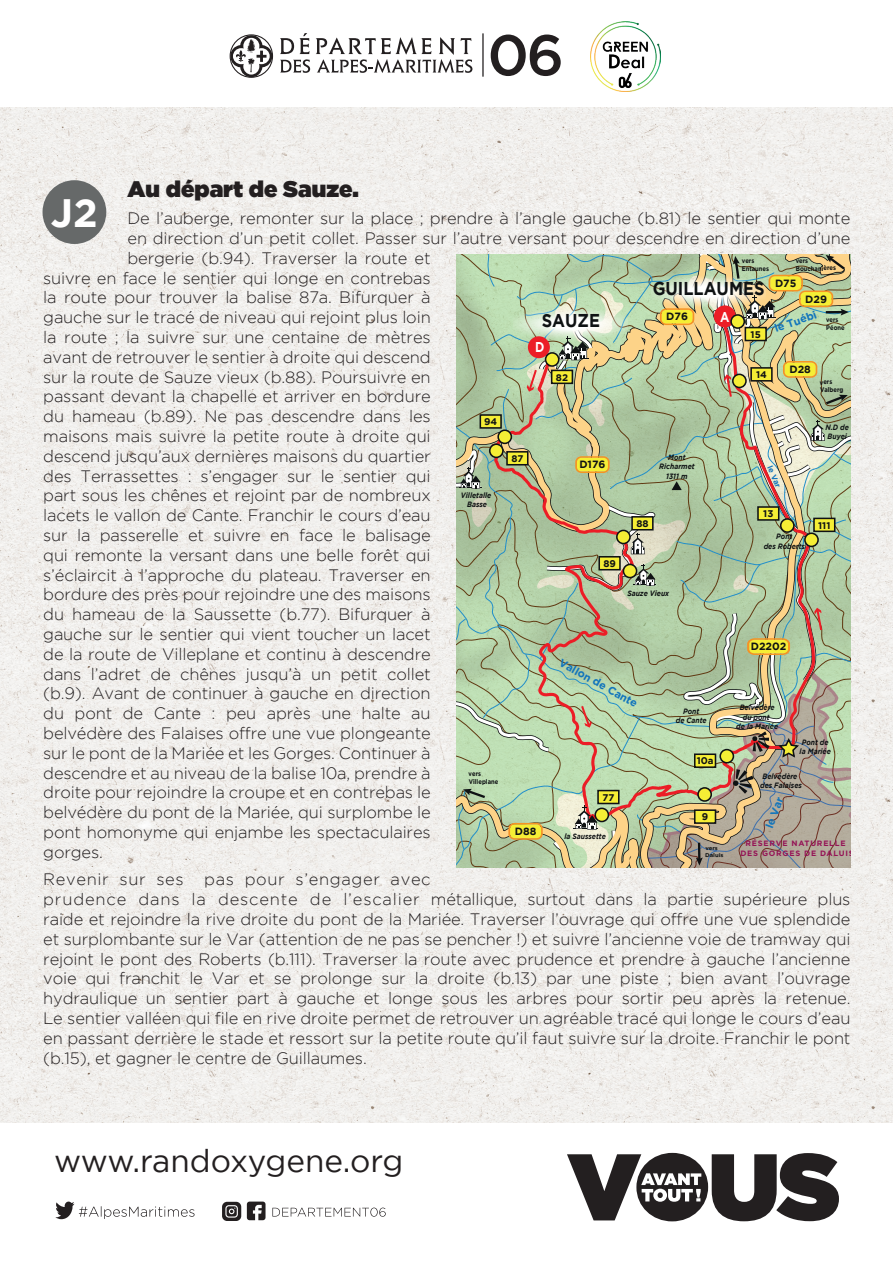
<style>
.page{position:relative;width:893px;height:1263px;background:#fff}
.page>*{position:absolute;margin:0;border:0;box-sizing:border-box;transform-origin:0 0}
.t1{font:700 39.6px "Gotham";color:#fff}
.t2{font:31.5px "Gotham";letter-spacing:-.005em;color:#231f20}
.t3{font:22.5px "Gotham Ultra";color:#231f20}
.t4{font:700 18.6px "Gotham";color:#0f1214;scale:.88 1}
.t5{font:300 16.5px/19.8px "Gotham";letter-spacing:-.01em;color:#231f20}
.t6{font:700 14.25px "Gotham";color:#fff;scale:.84 1}
.t7{font:700 10.8px "Gotham";color:#1275bc}
.t8{font:700 10.5px "Gotham";color:#0f1214}
.t9{font:700 9.6px "Gotham";color:#0f1214}
.t10{font:italic 700 7.8px/9.3px "Gotham";color:#0f1214;text-align:center;scale:.88 1}
.t11{font:700 7.8px/9.3px "Gotham";letter-spacing:.1em;color:#951356;text-align:center}
.t12{font:700 7.8px "Gotham";color:#1275bc}
.t13{font:700 6.6px/7.9px "Gotham";letter-spacing:-.005em;color:#0f1214;scale:.88 1}
.t14{font:700 5.55px/6.6px "Gotham";color:#0f1214;scale:1.06 1}
</style>
<div class="page">
<svg style="left:567px;top:1153px;width:272px;height:68px"></svg>
<svg style="left:247px;top:1201px;width:19px;height:19px"></svg>
<svg style="left:222px;top:1202px;width:19px;height:19px"></svg>
<svg style="left:272px;top:1207px;width:114px;height:10px"></svg>
<svg style="left:55px;top:1201px;width:140px;height:18px"></svg>
<img style="left:0;top:107px;width:893px;height:1016px">
<div style="left:43px;top:180px;width:63px;height:64px;background:#666969;border-radius:50%"></div>
<svg style="left:456px;top:254px;width:394px;height:613px"></svg>
<div style="left:781px;top:519px;width:13px;height:13px;background:#f5ee35;border-radius:50%"></div>
<div style="left:780px;top:518px;width:15px;height:15px;border:2px solid #0f1214;border-radius:50%"></div>
<div style="left:758px;top:507px;width:21px;height:13px;background:#f5ee35"></div>
<div style="left:757px;top:506px;width:22px;height:15px;border:2px solid #0f1214"></div>
<hr style="left:482px;top:33px;width:2px;height:44px;background:#231f20">
<svg style="left:491px;top:35px;width:70px;height:41px"></svg>
<svg style="left:280px;top:33px;width:30px;height:40px"></svg>
<svg style="left:230px;top:34px;width:43px;height:44px"></svg>
<svg style="left:316px;top:37px;width:156px;height:36px"></svg>
<img style="left:590px;top:21px;width:71px;height:70px">
<svg style="left:494px;top:892px;width:35px;height:56px"></svg>
<svg style="left:525px;top:955px;width:4px;height:4px"></svg>
<h3 class="t3" style="left:128px;top:176px;width:233px">Au départ de Sauze.</h3>
<p class="t5" style="left:128px;top:208px;width:724px">De l’auberge, remonter sur la place ; prendre à l’angle gauche (b.81) le sentier qui monte</p>
<p class="t5" style="left:128px;top:228px;width:724px">en direction d’un petit collet. Passer sur l’autre versant pour descendre en direction d’une</p>
<p class="t5" style="left:128px;top:248px;width:305px">bergerie (b.94). Traverser la route et</p>
<p class="t5" style="left:43px;top:268px;width:389px">suivre en face le sentier qui longe en contrebas</p>
<p class="t5" style="left:43px;top:287px;width:389px">la route pour trouver la balise 87a. Bifurquer à</p>
<p class="t5" style="left:43px;top:307px;width:389px">gauche sur le tracé de niveau qui rejoint plus loin</p>
<p class="t5" style="left:43px;top:327px;width:389px">la route ; la suivre sur une centaine de mètres</p>
<p class="t5" style="left:43px;top:347px;width:389px">avant de retrouver le sentier à droite qui descend</p>
<p class="t5" style="left:43px;top:367px;width:389px">sur la route de Sauze vieux (b.88). Poursuivre en</p>
<p class="t5" style="left:43px;top:386px;width:389px">passant devant la chapelle et arriver en bordure</p>
<p class="t5" style="left:43px;top:406px;width:389px">du hameau (b.89). Ne pas descendre dans les</p>
<p class="t5" style="left:43px;top:426px;width:389px">maisons mais suivre la petite route à droite qui</p>
<p class="t5" style="left:43px;top:446px;width:389px">descend jusqu’aux dernières maisons du quartier</p>
<p class="t5" style="left:43px;top:466px;width:389px">des Terrassettes : s’engager sur le sentier qui</p>
<p class="t5" style="left:43px;top:485px;width:389px">part sous les chênes et rejoint par de nombreux</p>
<p class="t5" style="left:43px;top:505px;width:389px">lacets le vallon de Cante. Franchir le cours d’eau</p>
<p class="t5" style="left:43px;top:525px;width:389px">sur la passerelle et suivre en face le balisage</p>
<p class="t5" style="left:43px;top:545px;width:389px">qui remonte la versant dans une belle forêt qui</p>
<p class="t5" style="left:43px;top:565px;width:389px">s’éclaircit à l’approche du plateau. Traverser en</p>
<p class="t5" style="left:43px;top:584px;width:389px">bordure des près pour rejoindre une des maisons</p>
<p class="t5" style="left:43px;top:604px;width:389px">du hameau de la Saussette (b.77). Bifurquer à</p>
<p class="t5" style="left:43px;top:624px;width:389px">gauche sur le sentier qui vient toucher un lacet</p>
<p class="t5" style="left:43px;top:644px;width:389px">de la route de Villeplane et continu à descendre</p>
<p class="t5" style="left:43px;top:664px;width:389px">dans l’adret de chênes jusqu’à un petit collet</p>
<p class="t5" style="left:43px;top:683px;width:389px">(b.9). Avant de continuer à gauche en direction</p>
<p class="t5" style="left:43px;top:703px;width:389px">du pont de Cante : peu après une halte au</p>
<p class="t5" style="left:43px;top:723px;width:389px">belvédère des Falaises offre une vue plongeante</p>
<p class="t5" style="left:43px;top:743px;width:389px">sur le pont de la Mariée et les Gorges. Continuer à</p>
<p class="t5" style="left:43px;top:763px;width:389px">descendre et au niveau de la balise 10a, prendre à</p>
<p class="t5" style="left:43px;top:782px;width:389px">droite pour rejoindre la croupe et en contrebas le</p>
<p class="t5" style="left:43px;top:802px;width:389px">belvédère du pont de la Mariée, qui surplombe le</p>
<p class="t5" style="left:43px;top:822px;width:389px">pont homonyme qui enjambe les spectaculaires</p>
<p class="t5" style="left:43px;top:842px;width:61px">gorges.</p>
<p class="t5" style="left:43px;top:869px;width:809px">Revenir sur ses pas pour s’engager avec<br>prudence dans la descente de l’escalier métallique, surtout dans la partie supérieure plus raide et rejoindre la rive droite du pont de la Mariée. Traverser l’ouvrage qui offre une vue splendide et surplombante sur le Var (attention de ne pas se pencher !) et suivre l’ancienne voie de tramway qui rejoint le pont des Roberts (b.111). Traverser la route avec prudence et prendre à gauche l’ancienne voie qui franchit le Var et se prolonge sur la droite (b.13) par une piste ; bien avant l’ouvrage hydraulique un sentier part à gauche et longe sous les arbres pour sortir peu après la retenue.<br>Le sentier valléen qui file en rive droite permet de retrouver un agréable tracé qui longe le cours d’eau en passant derrière le stade et ressort sur la petite route qu’il faut suivre sur la droite. Franchir le pont (b.15), et gagner le centre de Guillaumes.</p>
<h1 class="t1" style="left:51px;top:190px;width:48px">J2</h1>
<p class="t13" style="left:796px;top:256px;width:47px;rotate:-1deg">vers<br>Bouchanières</p>
<p class="t13" style="left:742px;top:257px;width:33px">vers<br>Entaunes</p>
<p class="t8" style="left:775px;top:277px;width:23px">D75</p>
<p class="t4" style="left:653px;top:277px;width:129px">GUILLAUMES</p>
<p class="t8" style="left:805px;top:293px;width:23px">D29</p>
<p class="t7" style="left:773px;top:323px;width:46px;rotate:-19deg">le Tuébi</p>
<p class="t6" style="left:720px;top:308px;width:13px">A</p>
<p class="t8" style="left:666px;top:311px;width:23px">D76</p>
<p class="t4" style="left:542px;top:309px;width:68px">SAUZE</p>
<p class="t13" style="left:826px;top:316px;width:16px;rotate:-2deg">vers</p>
<p class="t13" style="left:826px;top:324px;width:23px;rotate:-2deg">Péone</p>
<p class="t9" style="left:751px;top:329px;width:12px">15</p>
<p class="t6" style="left:535px;top:339px;width:13px">D</p>
<p class="t8" style="left:789px;top:363px;width:23px">D28</p>
<p class="t9" style="left:756px;top:369px;width:12px">14</p>
<p class="t9" style="left:556px;top:372px;width:14px">82</p>
<p class="t13" style="left:820px;top:378px;width:28px;rotate:-1deg">vers<br>Valberg</p>
<p class="t10" style="left:420px;top:390px;width:28px">1619 m</p>
<p class="t9" style="left:484px;top:416px;width:15px">94</p>
<p class="t10" style="left:825px;top:422px;width:28px;text-align:left">N.D de<br>Buyei</p>
<p class="t10" style="left:659px;top:453px;width:42px">Mont<br>Richarmet<br>1311 m</p>
<p class="t9" style="left:511px;top:453px;width:14px">87</p>
<p class="t8" style="left:579px;top:458px;width:28px">D176</p>
<p class="t12" style="left:774px;top:464px;width:24px;rotate:67deg">le Var</p>
<p class="t10" style="left:461px;top:491px;width:36px">Villetalle<br>Basse</p>
<p class="t9" style="left:763px;top:508px;width:12px">13</p>
<p class="t9" style="left:636px;top:518px;width:14px">88</p>
<p class="t9" style="left:818px;top:519px;width:14px">111</p>
<p class="t10" style="left:764px;top:532px;width:49px">Pont<br>des Roberts</p>
<p class="t9" style="left:603px;top:558px;width:14px">89</p>
<p class="t10" style="left:627px;top:589px;width:49px">Sauze Vieux</p>
<p class="t8" style="left:751px;top:640px;width:37px">D2202</p>
<p class="t7" style="left:563px;top:656px;width:89px;rotate:29deg">Vallon de Cante</p>
<p class="t10" style="left:736px;top:703px;width:49px">Belvédère du pont<br>de la Mariée</p>
<p class="t10" style="left:676px;top:706px;width:37px">Pont<br>de Cante</p>
<p class="t10" style="left:800px;top:737px;width:37px;text-align:left">Pont de la Mariée</p>
<p class="t9" style="left:697px;top:755px;width:18px">10a</p>
<p class="t10" style="left:760px;top:771px;width:49px">Belvédère des Falaises</p>
<p class="t13" style="left:468px;top:770px;width:35px;rotate:-1deg">vers<br>Villeplane</p>
<p class="t9" style="left:602px;top:792px;width:13px">77</p>
<p class="t7" style="left:763px;top:825px;width:34px;rotate:-69deg">le Var</p>
<p class="t9" style="left:702px;top:811px;width:8px">9</p>
<p class="t8" style="left:515px;top:825px;width:23px">D88</p>
<p class="t10" style="left:564px;top:831px;width:49px">la Saussette</p>
<p class="t11" style="left:740px;top:839px;width:115px">RÉSERVE NATURELLE<br>DES GORGES DE DALUIS</p>
<p class="t14" style="left:705px;top:845px;width:19px;rotate:1deg">vers<br>Daluis</p>
<h2 class="t2" style="left:54px;top:1143px;width:351px">www.randoxygene.org</h2>
</div>
